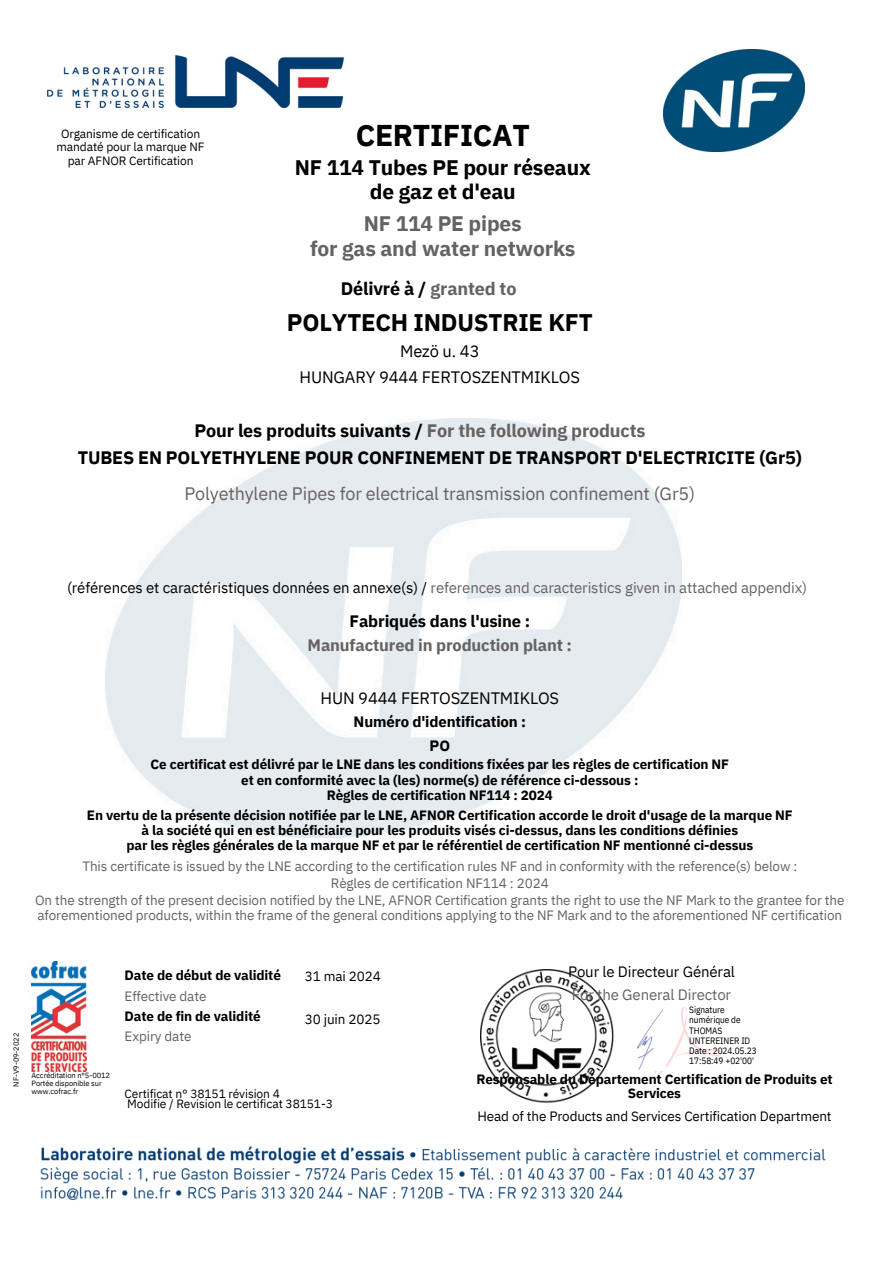
<style>
.page{position:relative;width:894px;height:1264px;background:#fff}
.page>*{position:absolute;margin:0;border:0;box-sizing:border-box;transform-origin:0 0}
.t1{font:700 30px "IBM Plex Sans";letter-spacing:-.01em;color:#000}
.t2{font:700 24px "IBM Plex Sans";letter-spacing:-.01em;color:#000}
.t3{font:700 21px/23.7px "IBM Plex Sans";letter-spacing:-.01em;color:#000;text-align:center}
.t4{font:700 21px/24.8px "IBM Plex Sans";letter-spacing:-.01em;color:#666262;text-align:center}
.t5{font:700 18px/36px "IBM Plex Sans";letter-spacing:-.01em;color:#000;text-align:center}
.t6{font:16.5px/25.8px "IBM Plex Sans";letter-spacing:-.01em;color:#000;text-align:center}
.t7{font:700 16.5px/23.7px "IBM Plex Sans";letter-spacing:-.01em;color:#666262;text-align:center}
.t8{font:15px "IBM Plex Sans";letter-spacing:-.01em;color:#666262}
.t9{font:15px/22.5px "IBM Plex Sans";letter-spacing:-.01em;color:#000}
.t10{font:700 15px/23.7px "IBM Plex Sans";letter-spacing:-.01em;color:#000;text-align:center}
.t11{font:700 13.5px/20.2px "IBM Plex Sans";letter-spacing:-.01em;color:#000;text-align:center}
.t12{font:13.5px/17px "IBM Plex Sans";letter-spacing:-.01em;color:#666262;text-align:center}
.t13{font:13.5px "IBM Plex Sans";letter-spacing:-.01em;color:#000}
.t14{font:12px/13.5px "IBM Plex Sans";letter-spacing:-.01em;color:#000;text-align:center}
.t15{font:9.15px/10.2px "IBM Plex Sans Cond";letter-spacing:-.005em;color:#000}
.t16{font:7.5px/7.8px "IBM Plex Sans";letter-spacing:-.01em;color:#000}
.s1{color:#666262}
.s2{font-weight:400;color:#666262}
.s3{color:#000}
</style>
<div class="page">
<img style="left:480px;top:969px;width:133px;height:134px">
<img style="left:46px;top:55px;width:299px;height:54px">
<img style="left:105px;top:418px;width:576px;height:419px">
<img style="left:663px;top:50px;width:141px;height:102px">
<img style="left:32px;top:962px;width:55px;height:109px">
<img style="left:41px;top:1146px;width:784px;height:54px">
<svg style="left:654px;top:1007px;width:67px;height:67px"></svg>
<img style="left:636px;top:1007px;width:29px;height:63px">
<p class="t14" style="left:57px;top:126px;width:149px">Organisme de certification mandaté pour la marque NF par AFNOR Certification</p>
<h5 class="t1" style="left:355px;top:115px;width:176px">CERTIFICAT</h5>
<h5 class="t3" style="left:295px;top:155px;width:297px">NF 114 Tubes PE pour réseaux de gaz et d'eau</h5>
<h5 class="t4" style="left:310px;top:211px;width:267px">NF 114 PE pipes<br>for gas and water networks</h5>
<h4 class="t5" style="left:340px;top:270px;width:177px">Délivré à / <span class="s1">granted to</span></h4>
<h2 class="t2" style="left:287px;top:307px;width:307px">POLYTECH INDUSTRIE KFT</h2>
<h2 class="t6" style="left:299px;top:338px;width:282px">Mezö u. 43<br>HUNGARY 9444 FERTOSZENTMIKLOS</h2>
<h5 class="t5" style="left:194px;top:412px;width:452px">Pour les produits suivants / <span class="s1">For the following products</span></h5>
<p class="t5" style="left:78px;top:439px;width:725px">TUBES EN POLYETHYLENE POUR CONFINEMENT DE TRANSPORT D'ELECTRICITE (Gr5)<br><span class="s2">Polyethylene Pipes for electrical transmission confinement (Gr5)</span></p>
<p class="t8" style="left:67px;top:577px;width:741px"><span class="s3">(références et caractéristiques données en annexe(s) /</span> references and caracteristics given in attached appendix)</p>
<h3 class="t7" style="left:307px;top:609px;width:266px"><span class="s3">Fabriqués dans l'usine :<br></span>Manufactured in production plant :</h3>
<h2 class="t6" style="left:320px;top:684px;width:240px">HUN 9444 FERTOSZENTMIKLOS</h2>
<h2 class="t10" style="left:353px;top:709px;width:174px">Numéro d'identification :<br>PO</h2>
<h2 class="t11" style="left:150px;top:756px;width:580px;line-height:15.8px">Ce certificat est délivré par le LNE dans les conditions fixées par les règles de certification NF et en conformité avec la (les) norme(s) de référence ci-dessous :<br>Règles de certification NF114 : 2024</h2>
<h2 class="t11" style="left:87px;top:807px;width:707px;line-height:15.1px">En vertu de la présente décision notifiée par le LNE, AFNOR Certification accorde le droit d'usage de la marque NF à la société qui en est bénéficiaire pour les produits visés ci-dessus, dans les conditions définies<br>par les règles générales de la marque NF et par le référentiel de certification NF mentionné ci-dessus</h2>
<h2 class="t12" style="left:35px;top:857px;width:810px">This certificate is issued by the LNE according to the certification rules NF and in conformity with the reference(s) below :<br>Règles de certification NF114 : 2024<br>On the strength of the present decision notified by the LNE, AFNOR Certification grants the right to use the NF Mark to the grantee for the</h2>
<h2 class="t12" style="left:37px;top:906px;width:806px">aforementioned products, within the frame of the general conditions applying to the NF Mark and to the aforementioned NF certification</h2>
<p class="t16" style="left:12px;top:1086px;width:55px;rotate:-90deg">NF-V9-09-2022</p>
<p class="t16" style="left:32px;top:1071px;width:80px">Accréditation n°5-0012<br>Portée disponible sur www.cofrac.fr</p>
<h5 class="t11" style="left:125px;top:965px;width:158px;text-align:left">Date de début de validité<br><span class="s2">Effective date<br></span>Date de fin de validité<br><span class="s2">Expiry date</span></h5>
<h5 class="t13" style="left:305px;top:967px;width:78px">31 mai 2024</h5>
<h6 class="t9" style="left:568px;top:960px;width:168px">Pour le Directeur Général<br><span class="s1">For the General Director</span></h6>
<p class="t15" style="left:689px;top:1004px;width:69px">Signature numérique de<br>THOMAS<br>UNTEREINER ID<br>Date : 2024.05.23<br>17:58:49 +02'00'</p>
<h4 class="t13" style="left:305px;top:1010px;width:77px">30 juin 2025</h4>
<p class="t14" style="left:125px;top:1088px;width:210px;line-height:10.2px;text-align:left">Certificat n° 38151 révision 4<br>Modifie / Revision le certificat 38151-3</p>
<h5 class="t11" style="left:476px;top:1071px;width:358px;line-height:14.7px">Responsable du Département Certification de Produits et<br>Services</h5>
<h5 class="t13" style="left:477px;top:1106px;width:355px">Head of the Products and Services Certification Department</h5>
</div>
